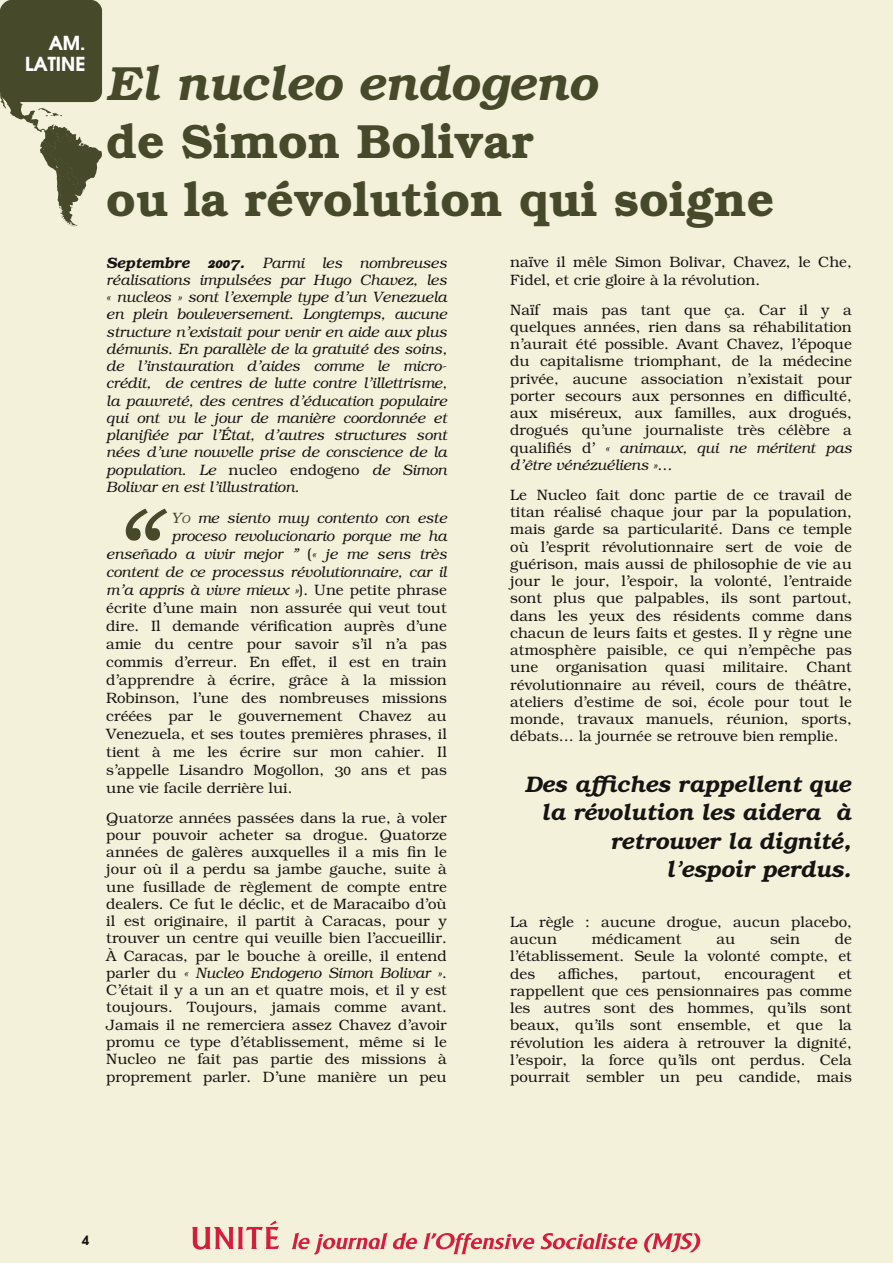
<style>
.page{position:relative;width:893px;height:1263px;background:#f4f1da}
.page>*{position:absolute;margin:0;border:0;box-sizing:border-box;transform-origin:0 0}
.t1{font:italic 114.3px "Kerkis";color:#464a2b}
.t2{font:700 48px/57.6px "Kerkis";color:#464a2b}
.t3{font:italic 700 48px "Kerkis";color:#464a2b}
.t4{font:700 27px/21.6px "Kerkis Sans";color:#fff;text-align:right}
.t5{font:italic 700 22.5px/28.5px "Kerkis";color:#161413;text-align:right}
.t6{font:700 18px "Kerkis Sans";color:#161413}
.t7{font:15px/17.2px "Kerkis";color:#161413;text-align:justify}
.t8{font:italic 15px/17.2px "Kerkis";color:#161413;text-align:justify}
.s1{font-weight:700}
.s2{font-style:normal}
.s3{color:#464a2b}
.s4{font-size:11.25px;color:#464a2b}
.s5{font-style:italic}
</style>
<div class="page">
<svg style="left:192px;top:1220px;width:87px;height:29px"></svg>
<svg style="left:292px;top:1232px;width:125px;height:22px"></svg>
<svg style="left:423px;top:1232px;width:112px;height:22px"></svg>
<svg style="left:541px;top:1232px;width:160px;height:20px"></svg>
<svg style="left:0;top:0;width:102px;height:227px"></svg>
<h3 class="t4" style="left:25px;top:32px;width:62px">AM.<br>LATINE</h3>
<h2 class="t3" style="left:106px;top:56px;width:492px">El nucleo endogeno</h2>
<h2 class="t2" style="left:106px;top:113px;width:670px">de Simon Bolivar<br>ou la révolution qui soigne</h2>
<p class="t8" style="left:106px;top:254px;width:342px"><span class="s1">Septembre 2007.</span> Parmi les nombreuses réalisations impulsées par Hugo Chavez, les « nucleos » sont l’exemple type d’un Venezuela en plein bouleversement. Longtemps, aucune structure n’existait pour venir en aide aux plus démunis. En parallèle de la gratuité des soins, de l’instauration d’aides comme le micro&shy;crédit, de centres de lutte contre l’illettrisme, la pauvreté, des centres d’éducation populaire qui ont vu le jour de manière coordonnée et planifiée par l’État, d’autres structures sont nées d’une nouvelle prise de conscience de la population. Le <span class="s2">nucleo endogeno</span> de Simon Bolivar en est l’illustration.</p>
<h1 class="t1" style="left:106px;top:484px;width:52px">“</h1>
<p class="t8" style="left:171px;top:509px;width:277px"><span class="s3">Y</span><span class="s4">O</span> me siento muy contento con este</p>
<p class="t8" style="left:171px;top:527px;width:277px">proceso revolucionario porque me ha</p>
<p class="t8" style="left:106px;top:545px;width:342px">enseñado a vivir mejor ” <span class="s2">(</span>« je me sens très</p>
<p class="t8" style="left:106px;top:563px;width:342px">content de ce processus révolutionnaire, car il</p>
<p class="t8" style="left:106px;top:581px;width:342px">m’a appris à vivre mieux »<span class="s2">). Une petite phrase</span></p>
<p class="t7" style="left:106px;top:599px;width:342px">écrite d’une main non assurée qui veut tout</p>
<p class="t7" style="left:106px;top:617px;width:342px">dire. Il demande vérification auprès d’une</p>
<p class="t7" style="left:106px;top:635px;width:342px">amie du centre pour savoir s’il n’a pas</p>
<p class="t7" style="left:106px;top:653px;width:342px">commis d’erreur. En effet, il est en train</p>
<p class="t7" style="left:106px;top:671px;width:342px">d’apprendre à écrire, grâce à la mission</p>
<p class="t7" style="left:106px;top:689px;width:342px">Robinson, l’une des nombreuses missions</p>
<p class="t7" style="left:106px;top:707px;width:342px">créées par le gouvernement Chavez au</p>
<p class="t7" style="left:106px;top:725px;width:342px">Venezuela, et ses toutes premières phrases, il</p>
<p class="t7" style="left:106px;top:743px;width:342px">tient à me les écrire sur mon cahier. Il</p>
<p class="t7" style="left:106px;top:761px;width:342px">s’appelle Lisandro Mogollon, 30 ans et pas</p>
<p class="t7" style="left:106px;top:779px;width:188px">une vie facile derrière lui.</p>
<p class="t7" style="left:106px;top:809px;width:342px">Quatorze années passées dans la rue, à voler pour pouvoir acheter sa drogue. Quatorze années de galères auxquelles il a mis fin le jour où il a perdu sa jambe gauche, suite à une fusillade de règlement de compte entre dealers. Ce fut le déclic, et de Maracaibo d’où il est originaire, il partit à Caracas, pour y trouver un centre qui veuille bien l’accueillir.<br>À Caracas, par le bouche à oreille, il entend parler du <span class="s5">« Nucleo Endogeno Simon Bolivar »</span>.<br>C’était il y a un an et quatre mois, et il y est toujours. Toujours, jamais comme avant.<br>Jamais il ne remerciera assez Chavez d’avoir promu ce type d’établissement, même si le Nucleo ne fait pas partie des missions à proprement parler. D’une manière un peu</p>
<p class="t7" style="left:510px;top:254px;width:343px">naïve il mêle Simon Bolivar, Chavez, le Che,<br>Fidel, et crie gloire à la révolution.</p>
<p class="t7" style="left:510px;top:301px;width:343px">Naïf mais pas tant que ça. Car il y a quelques années, rien dans sa réhabilitation n’aurait été possible. Avant Chavez, l’époque du capitalisme triomphant, de la médecine privée, aucune association n’existait pour porter secours aux personnes en difficulté, aux miséreux, aux familles, aux drogués, drogués qu’une journaliste très célèbre a qualifiés d’ <span class="s5">« animaux, qui ne méritent pas d’être vénézuéliens »</span>…</p>
<p class="t7" style="left:510px;top:486px;width:343px">Le Nucleo fait donc partie de ce travail de titan réalisé chaque jour par la population, mais garde sa particularité. Dans ce temple où l’esprit révolutionnaire sert de voie de guérison, mais aussi de philosophie de vie au jour le jour, l’espoir, la volonté, l’entraide sont plus que palpables, ils sont partout, dans les yeux des résidents comme dans chacun de leurs faits et gestes. Il y règne une atmosphère paisible, ce qui n’empêche pas une organisation quasi militaire. Chant révolutionnaire au réveil, cours de théâtre, ateliers d’estime de soi, école pour tout le monde, travaux manuels, réunion, sports, débats… la journée se retrouve bien remplie.</p>
<h3 class="t5" style="left:525px;top:769px;width:327px">Des affiches rappellent que la révolution les aidera à retrouver la dignité, l’espoir perdus.</h3>
<p class="t7" style="left:510px;top:913px;width:343px">La règle : aucune drogue, aucun placebo, aucun</p>
<p class="t7" style="left:510px;top:930px;width:343px;text-indent:324px">de l’établissement. Seule la volonté compte, et des</p>
<p class="t7" style="left:592px;top:930px;width:91px">médicament</p>
<p class="t7" style="left:716px;top:930px;width:20px">au</p>
<p class="t7" style="left:770px;top:930px;width:31px">sein</p>
<p class="t7" style="left:558px;top:965px;width:62px">affiches,</p>
<p class="t7" style="left:642px;top:965px;width:61px">partout,</p>
<p class="t7" style="left:724px;top:965px;width:92px">encouragent</p>
<p class="t7" style="left:510px;top:965px;width:343px;text-indent:328px">et rappellent que ces pensionnaires pas comme les autres sont des hommes, qu’ils sont beaux, qu’ils sont ensemble, et que la révolution les aidera à retrouver la dignité, l’espoir, la force qu’ils ont perdus. Cela pourrait sembler un peu candide, mais</p>
<p class="t6" style="left:82px;top:1231px;width:9px">4</p>
</div>
